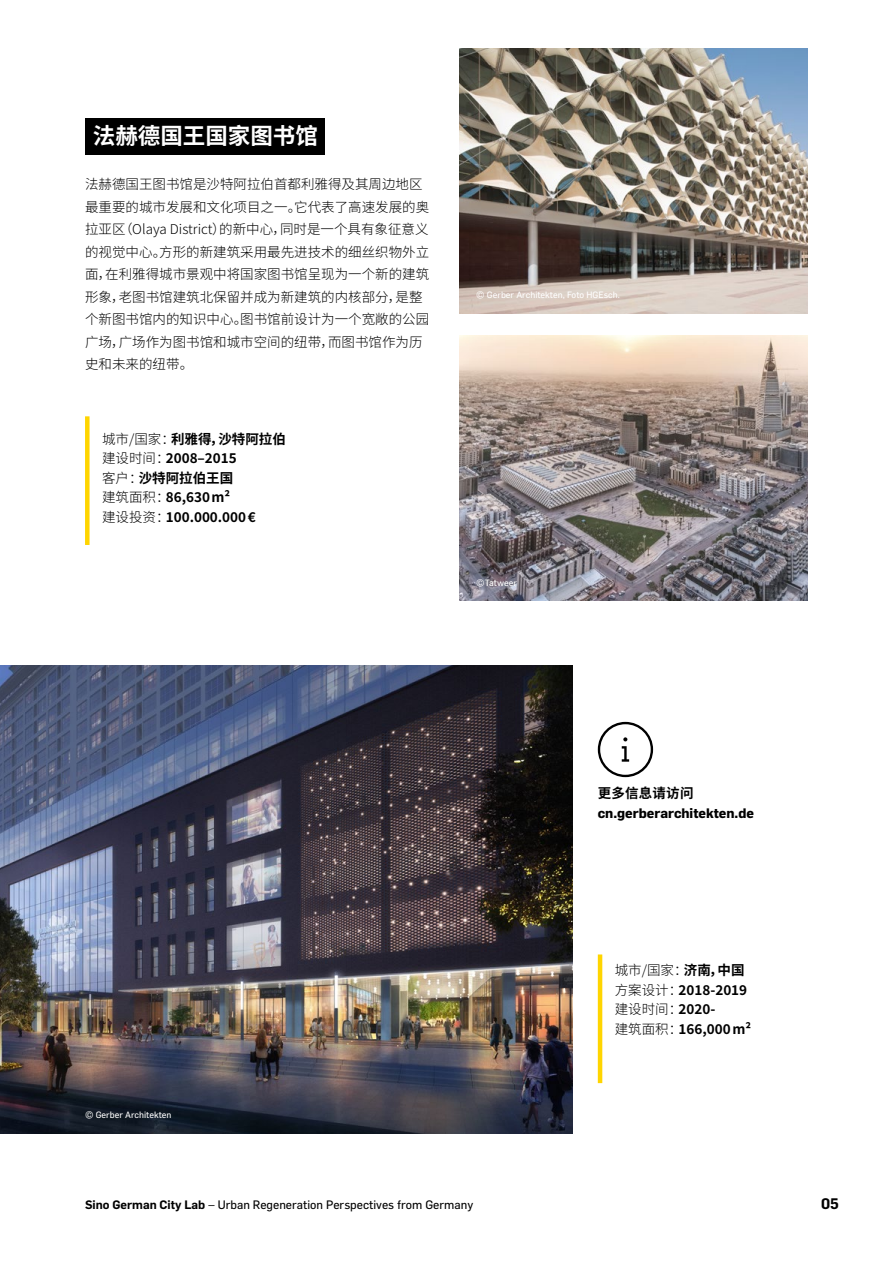
<style>
.page{position:relative;width:893px;height:1263px;background:#fff}
.page>*{position:absolute;margin:0;border:0;box-sizing:border-box;transform-origin:0 0}
.t1{font:700 22.5px "Noto Sans SC";color:#fff}
.t2{font:600 15px "Flama";color:#000}
.t3{font:300 13.5px/22.5px "Noto Sans SC";color:#000}
.t4{font:700 13.5px/19.5px "Noto Sans SC";color:#000}
.t5{font:700 13.5px "Flama";color:#000}
.t6{font:12px "Flama";color:#000}
.t7{font:9px "Flama";color:#fff}
.s1{font-weight:300}
.s2{font-weight:600}
</style>
<div class="page">
<img style="left:0;top:665px;width:572px;height:468px">
<img style="left:459px;top:49px;width:348px;height:264px">
<hr style="left:598px;top:954px;width:4px;height:129px;background:#ffd500">
<div style="left:85px;top:416px;width:5px;height:129px;background:#ffd500"></div>
<img style="left:459px;top:336px;width:348px;height:264px">
<div style="left:85px;top:119px;width:240px;height:36px;background:#000"></div>
<svg style="left:598px;top:722px;width:55px;height:55px"></svg>
<h1 class="t1" style="left:93px;top:123px;width:226px">法赫德国王国家图书馆</h1>
<p class="t3" style="left:85px;top:173px;width:346px">法赫德国王图书馆是沙特阿拉伯首都利雅得及其周边地区最重要的城市发展和文化项目之一。它代表了高速发展的奥拉亚区（Olaya District）的新中心，同时是一个具有象征意义的视觉中心。方形的新建筑采用最先进技术的细丝织物外立面，在利雅得城市景观中将国家图书馆呈现为一个新的建筑形象，老图书馆建筑北保留并成为新建筑的内核部分，是整个新图书馆内的知识中心。图书馆前设计为一个宽敞的公园广场，广场作为图书馆和城市空间的纽带，而图书馆作为历史和未来的纽带。</p>
<p class="t4" style="left:102px;top:429px;width:185px"><span class="s1">城市/国家：</span>利雅得，沙特阿拉伯<span class="s1">建设时间：</span>2008–2015<br><span class="s1">客户：</span>沙特阿拉伯王国<br><span class="s1">建筑面积：</span>86,630m²<br><span class="s1">建设投资：</span>100.000.000€</p>
<p class="t7" style="left:476px;top:289px;width:145px">© Gerber Architekten, Foto HGEsch.</p>
<p class="t7" style="left:476px;top:577px;width:42px">©Tatweer</p>
<p class="t7" style="left:85px;top:1109px;width:88px">© Gerber Architekten</p>
<p class="t4" style="left:598px;top:784px;width:97px">更多信息请访问</p>
<p class="t5" style="left:598px;top:803px;width:158px">cn.gerberarchitekten.de</p>
<p class="t4" style="left:615px;top:961px;width:138px"><span class="s1">城市/国家：</span>济南，中国<span class="s1">方案设计：</span>2018-2019<span class="s1">建设时间：</span>2020-<br><span class="s1">建筑面积：</span>166,000m²</p>
<p class="t6" style="left:85px;top:1197px;width:390px"><span class="s2">Sino German City Lab</span> – Urban Regeneration Perspectives from Germany</p>
<p class="t2" style="left:821px;top:1193px;width:19px">05</p>
</div>
